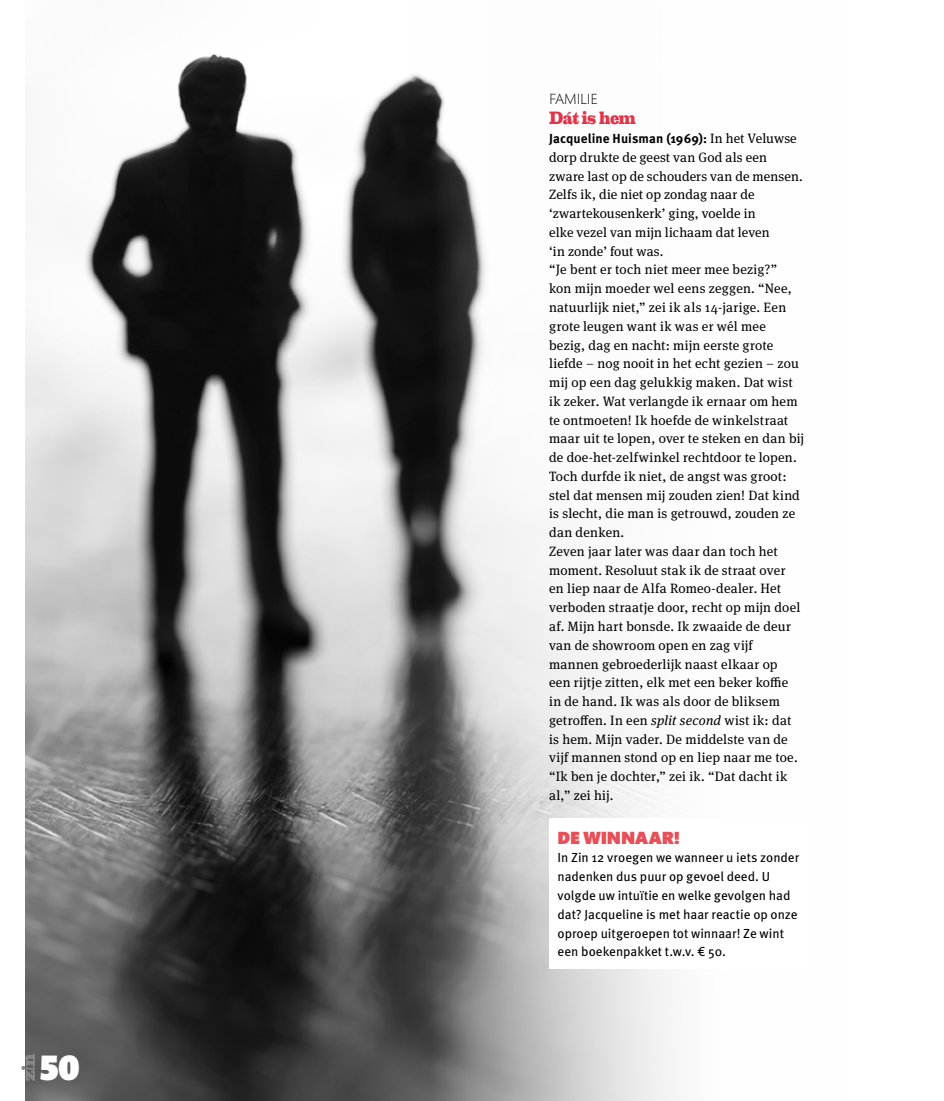
<style>
.page{position:relative;width:944px;height:1101px;background:#fff}
.page>*{position:absolute;margin:0;border:0;box-sizing:border-box;transform-origin:0 0}
.t1{font:900 36px "Mundo Sans Std";color:#fff}
.t2{font:900 18px "Mundo Sans Std";letter-spacing:-.01em;color:#e75059}
.t3{font:800 18px "Eames Century Modern";letter-spacing:-.03em;color:#df354a}
.t4{font:300 15px "Mundo Sans Std";letter-spacing:-.025em;color:#000}
.t5{font:13.5px/18.8px "Meta Serif OT";letter-spacing:.015em;color:#000}
.t6{font:13.2px/18.8px "Meta OT";color:#000}
.t7{font:700 13.2px "Meta OT";letter-spacing:.005em;color:#000}
.s1{font-family:"Meta Serif OT";font-weight:400;font-size:13.5px}
.s2{font-style:italic}
</style>
<div class="page">
<img style="left:26px;top:54px;width:647px;height:1046px">
<svg style="left:22px;top:1053px;width:13px;height:27px"></svg>
<div style="left:549px;top:818px;width:261px;height:150px;background:#fff"></div>
<h1 class="t1" style="left:39px;top:1047px;width:43px">50</h1>
<p class="t4" style="left:549px;top:91px;width:50px">FAMILIE</p>
<h2 class="t3" style="left:549px;top:104px;width:88px">Dát is hem</h2>
<p class="t7" style="left:549px;top:130px;width:249px">Jacqueline Huisman (1969): <span class="s1">In het Veluwse</span></p>
<p class="t5" style="left:549px;top:148px;width:256px">dorp drukte de geest van God als een zware last op de schouders van de mensen.<br>Zelfs ik, die niet op zondag naar de ‘zwartekousenkerk’ ging, voelde in<br>elke vezel van mijn lichaam dat leven<br>‘in zonde’ fout was.<br>“Je bent er toch niet meer mee bezig?”<br>kon mijn moeder wel eens zeggen. “Nee, natuurlijk niet,” zei ik als 14-jarige. Een grote leugen want ik was er wél mee bezig, dag en nacht: mijn eerste grote liefde – nog nooit in het echt gezien – zou mij op een dag gelukkig maken. Dat wist ik zeker. Wat verlangde ik ernaar om hem te ontmoeten! Ik hoefde de winkelstraat maar uit te lopen, over te steken en dan bij de doe-het-zelfwinkel rechtdoor te lopen.<br>Toch durfde ik niet, de angst was groot: stel dat mensen mij zouden zien! Dat kind is slecht, die man is getrouwd, zouden ze dan denken.<br>Zeven jaar later was daar dan toch het moment. Resoluut stak ik de straat over<br>en liep naar de Alfa Romeo-dealer. Het verboden straatje door, recht op mijn doel af. Mijn hart bonsde. Ik zwaaide de deur van de showroom open en zag vijf mannen gebroederlijk naast elkaar op<br>een rijtje zitten, elk met een beker koffie<br>in de hand. Ik was als door de bliksem getroffen. In een <span class="s2">split second</span> wist ik: dat is hem. Mijn vader. De middelste van de vijf mannen stond op en liep naar me toe. “Ik ben je dochter,” zei ik. “Dat dacht ik al,” zei hij.</p>
<h2 class="t2" style="left:557px;top:827px;width:124px">DE WINNAAR!</h2>
<p class="t6" style="left:557px;top:848px;width:243px">In Zin 12 vroegen we wanneer u iets zonder nadenken dus puur op gevoel deed. U volgde uw intuïtie en welke gevolgen had dat? Jacqueline is met haar reactie op onze oproep uitgeroepen tot winnaar! Ze wint een boekenpakket t.w.v. € 50.</p>
</div>
